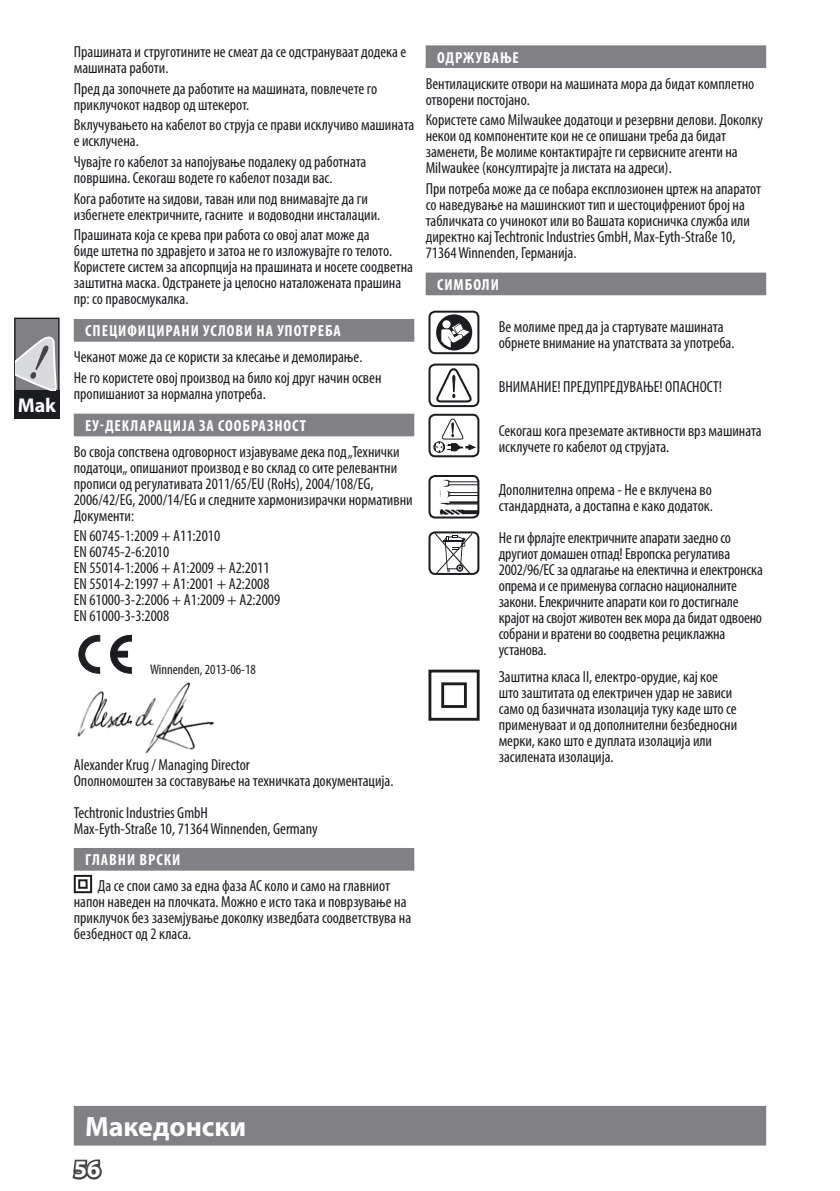
<style>
.page{position:relative;width:840px;height:1191px;background:#fff}
.page>*{position:absolute;margin:0;border:0;box-sizing:border-box;transform-origin:0 0}
.t1{font:700 28px "Myriad Pro";color:#fff}
.t2{font:700 24px "Myriad Pro";color:#fff}
.t3{font:700 20px "Myriad Pro";color:#fff}
.t4{font:condensed 16px/16px "Myriad Pro";color:#1b1c20}
.t5{font:700 condensed 16px "Myriad Pro";letter-spacing:.06em;color:#fff}
.t6{font:condensed 14px "Myriad Pro";color:#1b1c20}
</style>
<div class="page">
<div style="left:74px;top:1106px;width:691px;height:39px;background:#818084"></div>
<svg style="left:72px;top:1159px;width:30px;height:21px"></svg>
<div style="left:14px;top:390px;width:46px;height:28px;background:#1b1c20"></div>
<div style="left:15px;top:318px;width:44px;height:73px;background:#818084"></div>
<div style="left:14px;top:317px;width:46px;height:74px;border:1px solid #1b1c20"></div>
<svg style="left:16px;top:336px;width:41px;height:54px"></svg>
<div style="left:425px;top:45px;width:340px;height:23px;background:#818084;border:2px solid #818084"></div>
<div style="left:425px;top:273px;width:340px;height:22px;background:#818084"></div>
<div style="left:436px;top:314px;width:36px;height:36px;background:#1b1c20;border-radius:50%"></div>
<div style="left:442px;top:320px;width:8px;height:8px;background:#fff;border-radius:50%"></div>
<div style="left:428px;top:311px;width:51px;height:43px;border:2px solid #1b1c20;border-radius:6px"></div>
<div style="left:428px;top:363px;width:51px;height:44px;border:2px solid #1b1c20;border-radius:6px"></div>
<svg style="left:434px;top:323px;width:39px;height:80px"></svg>
<svg style="left:433px;top:418px;width:43px;height:35px"></svg>
<div style="left:428px;top:414px;width:51px;height:43px;border:2px solid #1b1c20;border-radius:6px"></div>
<img style="left:439px;top:476px;width:39px;height:41px">
<div style="left:428px;top:475px;width:51px;height:43px;border:2px solid #1b1c20;border-radius:6px"></div>
<svg style="left:435px;top:534px;width:37px;height:38px"></svg>
<div style="left:428px;top:531px;width:51px;height:44px;border:2px solid #1b1c20;border-radius:6px"></div>
<div style="left:441px;top:682px;width:25px;height:26px;border:3px solid #1b1c20"></div>
<div style="left:428px;top:669px;width:51px;height:51px;border:3px solid #1b1c20"></div>
<div style="left:74px;top:319px;width:340px;height:23px;background:#818084;border:2px solid #818084"></div>
<div style="left:74px;top:414px;width:340px;height:22px;background:#818084"></div>
<svg style="left:110px;top:635px;width:22px;height:38px"></svg>
<div style="left:115px;top:651px;width:13px;height:6px;background:#1b1c20;border:1px solid #1b1c20"></div>
<svg style="left:78px;top:635px;width:22px;height:38px"></svg>
<img style="left:77px;top:682px;width:137px;height:72px">
<div style="left:74px;top:848px;width:340px;height:22px;background:#818084"></div>
<div style="left:74px;top:875px;width:18px;height:18px;border:2px solid #1b1c20"></div>
<div style="left:78px;top:879px;width:10px;height:9px;border:2px solid #1b1c20"></div>
<p class="t3" style="left:18px;top:392px;width:40px">Mak</p>
<p class="t4" style="left:74px;top:44px;width:334px">Прашината и струготините не смеат да се одстрануваат додека е машината работи.</p>
<p class="t4" style="left:74px;top:80px;width:305px">Пред да зопочнете да работите на машината, повлечете го приклучокот надвор од штекерот.</p>
<p class="t4" style="left:74px;top:117px;width:342px">Вклучувањето на кабелот во струја се прави исклучиво машината е исклучена.</p>
<p class="t4" style="left:74px;top:153px;width:294px">Чувајте го кабелот за напојување подалеку од работната површина. Секогаш водете го кабелот позади вас.</p>
<p class="t4" style="left:74px;top:190px;width:308px">Кога работите на ѕидови, таван или под внимавајте да ги избегнете електричните, гасните и водоводни инсталации.</p>
<p class="t4" style="left:74px;top:227px;width:340px">Прашината која се крева при работа со овој алат може да<br>биде штетна по здравјето и затоа не го изложувајте го телото.<br>Користете систем за апсорпција на прашината и носете соодветна заштитна маска. Одстранете ја целосно наталожената прашина пр: со правосмукалка.</p>
<p class="t5" style="left:85px;top:321px;width:257px">СПЕЦИФИЦИРАНИ УСЛОВИ НА УПОТРЕБА</p>
<p class="t4" style="left:74px;top:346px;width:309px;line-height:20.6px">Чеканот може да се користи за клесање и демолирање.<br>Не го користете овој производ на било кој друг начин освен</p>
<p class="t4" style="left:74px;top:385px;width:193px">пропишаниот за нормална употреба.</p>
<p class="t5" style="left:85px;top:416px;width:222px">ЕУ-ДЕКЛАРАЦИЈА ЗА СООБРАЗНОСТ</p>
<p class="t4" style="left:74px;top:443px;width:340px">Во своја сопствена одговорност изјавуваме дека под „Технички податоци„ опишаниот производ е во склад со сите релевантни прописи од регулативата 2011/65/EU (RoHs), 2004/108/EG, 2006/42/EG, 2000/14/EG и следните хармонизирачки нормативни Документи:</p>
<p class="t4" style="left:74px;top:528px;width:208px">EN 60745-1:2009 + A11:2010<br>EN 60745-2-6:2010<br>EN 55014-1:2006 + A1:2009 + A2:2011<br>EN 55014-2:1997 + A1:2001 + A2:2008<br>EN 61000-3-2:2006 + A1:2009 + A2:2009<br>EN 61000-3-3:2008</p>
<p class="t6" style="left:150px;top:661px;width:107px">Winnenden, 2013-06-18</p>
<p class="t4" style="left:74px;top:756px;width:321px">Alexander Krug / Managing Director<br>Ополномоштен за составување на техничката документација.</p>
<p class="t4" style="left:74px;top:804px;width:245px">Techtronic Industries GmbH<br>Max-Eyth-Straße 10, 71364 Winnenden, Germany</p>
<p class="t5" style="left:85px;top:850px;width:96px">ГЛАВНИ ВРСКИ</p>
<p class="t4" style="left:74px;top:877px;width:339px;text-indent:24px">Да се спои само за една фаза АС коло и само на главниот напон наведен на плочката. Можно е исто така и поврзување на приклучок без заземјување доколку изведбата соодветствува на безбедност од 2 класа.</p>
<p class="t5" style="left:437px;top:47px;width:83px">ОДРЖУВАЊЕ</p>
<p class="t4" style="left:425px;top:75px;width:330px">Вентилациските отвори на машината мора да бидат комплетно отворени постојано.</p>
<p class="t4" style="left:425px;top:112px;width:338px">Користете само Milwaukee додатоци и резервни делови. Доколку некои од компонентите кои не се опишани треба да бидат заменети, Ве молиме контактирајте ги сервисните агенти на Milwaukee (консултирајте ја листата на адреси).</p>
<p class="t4" style="left:425px;top:180px;width:337px">При потреба може да се побара експлозионен цртеж на апаратот со наведување на машинскиот тип и шестоцифрениот број на табличката со учинокот или во Вашата корисничка служба или директно кај Techtronic Industries GmbH, Max‑Eyth‑Straße 10, 71364Winnenden, Германија.</p>
<p class="t5" style="left:437px;top:275px;width:63px">СИМБОЛИ</p>
<p class="t4" style="left:498px;top:319px;width:237px">Ве молиме пред да ја стартувате машината обрнете внимание на упатствата за употреба.</p>
<p class="t4" style="left:498px;top:378px;width:225px">ВНИМАНИЕ! ПРЕДУПРЕДУВАЊЕ! ОПАСНОСТ!</p>
<p class="t4" style="left:498px;top:422px;width:264px">Секогаш кога преземате активности врз машината исклучете го кабелот од струјата.</p>
<p class="t4" style="left:498px;top:481px;width:215px">Дополнителна опрема - Не е вклучена во стандардната, а достапна е како додаток.</p>
<p class="t4" style="left:498px;top:530px;width:265px">Не ги фрлајте електричните апарати заедно со другиот домашен отпад! Европска регулатива 2002/96/EC за одлагање на електична и електронска опрема и се применува согласно националните закони. Елекричните апарати кои го достигнале крајот на својот животен век мора да бидат одвоено собрани и вратени во соодветна рециклажна установа.</p>
<p class="t4" style="left:498px;top:668px;width:240px">Заштитна класа II, електро-орудие, кај кое што заштитата од електричен удар не зависи само од базичната изолација туку каде што се применуваат и од дополнителни безбедносни мерки, како што е дуплата изолација или засилената изолација.</p>
<h1 class="t1" style="left:85px;top:1108px;width:162px">Македонски</h1>
<h2 class="t2" style="left:74px;top:1153px;width:28px">56</h2>
</div>
